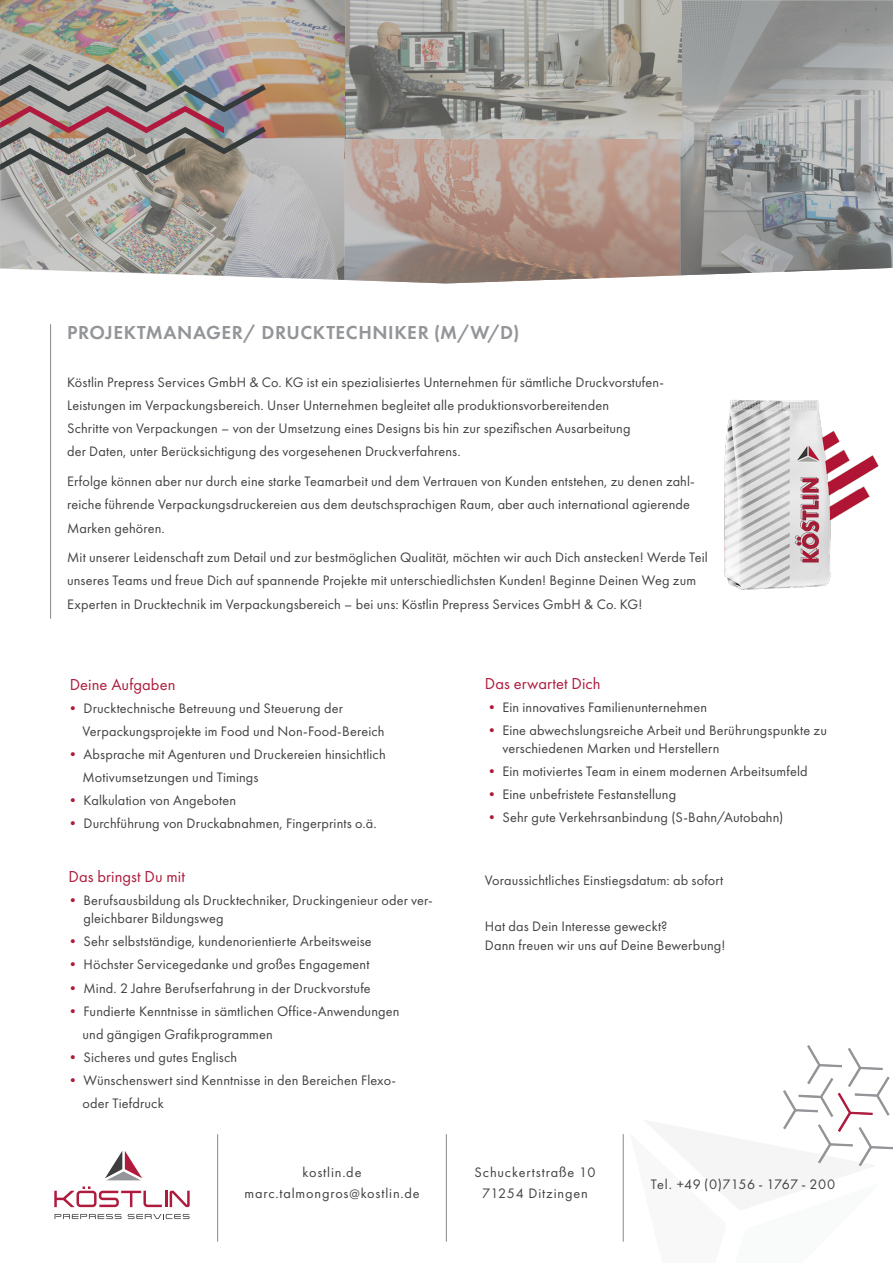
<style>
.page{position:relative;width:893px;height:1263px;background:#fff}
.page>*{position:absolute;margin:0;border:0;box-sizing:border-box;transform-origin:0 0}
.t1{font:600 19.5px "Futura PT";letter-spacing:.03em;color:#939598}
.t2{font:16.5px "Futura PT";letter-spacing:.005em;color:#ae1b3d}
.t3{font:14.25px/23.2px "Futura PT";letter-spacing:.01em;color:#414243}
.t4{font:14.25px "Futura PT";letter-spacing:.06em;color:#414243}
.s1{color:#ae1b3d}
</style>
<div class="page">
<hr style="left:50px;top:324px;width:1px;height:295px;background:#939598">
<hr style="left:217px;top:1134px;width:1px;height:108px;background:#939598">
<hr style="left:446px;top:1134px;width:1px;height:108px;background:#939598">
<hr style="left:623px;top:1134px;width:1px;height:108px;background:#939598">
<svg style="left:105px;top:1151px;width:37px;height:29px"></svg>
<svg style="left:55px;top:1214px;width:67px;height:5px"></svg>
<svg style="left:128px;top:1214px;width:62px;height:5px"></svg>
<svg style="left:54px;top:1186px;width:136px;height:21px"></svg>
<svg style="left:783px;top:1045px;width:110px;height:122px"></svg>
<img style="left:724px;top:399px;width:155px;height:191px">
<svg style="left:0;top:0;width:893px;height:283px;background:#a8a19c"></svg>
<img style="left:0;top:64px;width:266px;height:111px">
<p class="t1" style="left:67px;top:321px;width:454px">PROJEKTMANAGER/ DRUCKTECHNIKER (M/W/D)</p>
<p class="t3" style="left:67px;top:370px;width:598px">Köstlin Prepress Services GmbH &amp; Co. KG ist ein spezialisiertes Unternehmen für sämtliche Druckvorstufen-Leistungen im Verpackungsbereich. Unser Unternehmen begleitet alle produktionsvorbereitenden<br>Schritte von Verpackungen – von der Umsetzung eines Designs bis hin zur spezifischen Ausarbeitung<br>der Daten, unter Berücksichtigung des vorgesehenen Druckverfahrens.</p>
<p class="t3" style="left:67px;top:470px;width:629px">Erfolge können aber nur durch eine starke Teamarbeit und dem Vertrauen von Kunden entstehen, zu denen zahl&shy;reiche führende Verpackungsdruckereien aus dem deutschsprachigen Raum, aber auch international agierende<br>Marken gehören.</p>
<p class="t3" style="left:67px;top:546px;width:642px">Mit unserer Leidenschaft zum Detail und zur bestmöglichen Qualität, möchten wir auch Dich anstecken! Werde Teil unseres Teams und freue Dich auf spannende Projekte mit unterschiedlichsten Kunden! Beginne Deinen Weg zum<br>Experten in Drucktechnik im Verpackungsbereich – bei uns: Köstlin Prepress Services GmbH &amp; Co. KG!</p>
<p class="t2" style="left:70px;top:675px;width:107px">Deine Aufgaben</p>
<p class="t3" style="left:66px;top:697px;width:278px"><span class="s1">•</span> Drucktechnische Betreuung und Steuerung der</p>
<p class="t3" style="left:83px;top:720px;width:303px">Verpackungsprojekte im Food und Non-Food-Bereich</p>
<p class="t3" style="left:66px;top:743px;width:321px"><span class="s1">•</span> Absprache mit Agenturen und Druckereien hinsichtlich</p>
<p class="t3" style="left:83px;top:766px;width:177px">Motivumsetzungen und Timings</p>
<p class="t3" style="left:66px;top:789px;width:172px"><span class="s1">•</span> Kalkulation von Angeboten</p>
<p class="t3" style="left:66px;top:812px;width:312px"><span class="s1">•</span> Durchführung von Druckabnahmen, Fingerprints o.ä.</p>
<p class="t2" style="left:69px;top:866px;width:118px">Das bringst Du mit</p>
<p class="t3" style="left:84px;top:890px;width:351px;line-height:18.8px;text-indent:-18px"><span class="s1">•</span> Berufsausbildung als Drucktechniker, Druckingenieur oder ver&shy;gleichbarer Bildungsweg</p>
<p class="t3" style="left:66px;top:930px;width:307px"><span class="s1">•</span> Sehr selbstständige, kundenorientierte Arbeitsweise</p>
<p class="t3" style="left:66px;top:953px;width:305px"><span class="s1">•</span> Höchster Servicegedanke und großes Engagement</p>
<p class="t3" style="left:66px;top:976px;width:306px"><span class="s1">•</span> Mind. 2 Jahre Berufserfahrung in der Druckvorstufe</p>
<p class="t3" style="left:66px;top:999px;width:335px"><span class="s1">•</span> Fundierte Kenntnisse in sämtlichen Office-Anwendungen</p>
<p class="t3" style="left:83px;top:1022px;width:192px">und gängigen Grafikprogrammen</p>
<p class="t3" style="left:66px;top:1045px;width:173px"><span class="s1">•</span> Sicheres und gutes Englisch</p>
<p class="t3" style="left:66px;top:1068px;width:332px"><span class="s1">•</span> Wünschenswert sind Kenntnisse in den Bereichen Flexo-</p>
<p class="t3" style="left:83px;top:1091px;width:83px">oder Tiefdruck</p>
<p class="t4" style="left:303px;top:1164px;width:60px">kostlin.de</p>
<p class="t4" style="left:244px;top:1185px;width:177px">marc.talmongros@kostlin.de</p>
<p class="t2" style="left:485px;top:673px;width:117px">Das erwartet Dich</p>
<p class="t3" style="left:485px;top:695px;width:224px"><span class="s1">•</span> Ein innovatives Familienunternehmen</p>
<p class="t3" style="left:502px;top:720px;width:326px;line-height:18.8px;text-indent:-18px"><span class="s1">•</span> Eine abwechslungsreiche Arbeit und Berührungspunkte zu verschiedenen Marken und Herstellern</p>
<p class="t3" style="left:485px;top:760px;width:324px"><span class="s1">•</span> Ein motiviertes Team in einem modernen Arbeitsumfeld</p>
<p class="t3" style="left:485px;top:783px;width:193px"><span class="s1">•</span> Eine unbefristete Festanstellung</p>
<p class="t3" style="left:485px;top:806px;width:300px"><span class="s1">•</span> Sehr gute Verkehrsanbindung (S-Bahn/Autobahn)</p>
<p class="t3" style="left:485px;top:869px;width:240px">Voraussichtliches Einstiegsdatum: ab sofort</p>
<p class="t3" style="left:485px;top:917px;width:242px;line-height:18.8px">Hat das Dein Interesse geweckt?<br>Dann freuen wir uns auf Deine Bewerbung!</p>
<p class="t4" style="left:474px;top:1164px;width:122px">Schuckertstraße 10</p>
<p class="t4" style="left:482px;top:1185px;width:107px">71254 Ditzingen</p>
<p class="t3" style="left:651px;top:1173px;width:186px">Tel. +49 (0)7156 - 1767 - 200</p>
</div>
